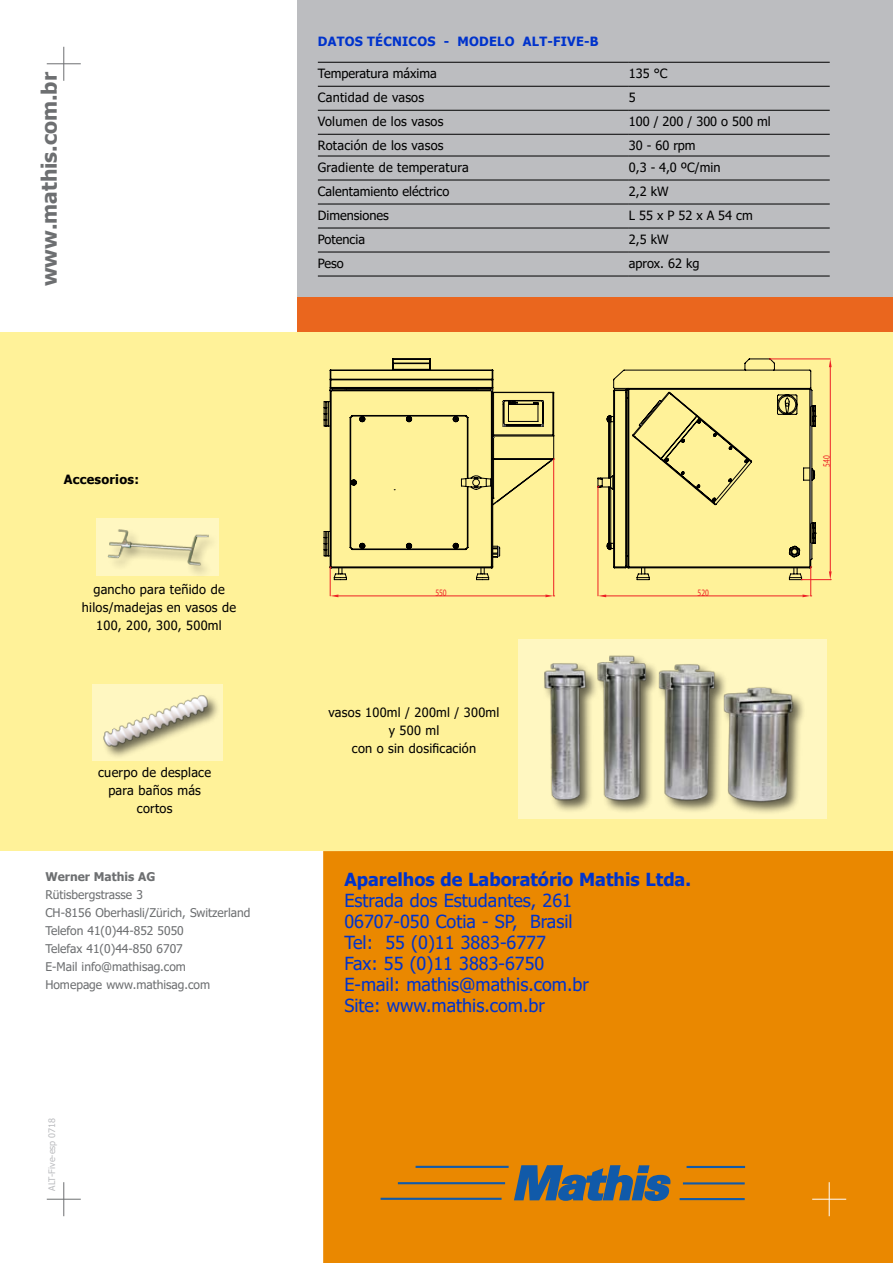
<style>
.page{position:relative;width:893px;height:1263px;background:#fff}
.page>*{position:absolute;margin:0;border:0;box-sizing:border-box;transform-origin:0 0}
.t1{font:700 21px "Tahoma";color:#6d6f71}
.t2{font:18px/21px "Tahoma";color:#03c}
.t3{font:700 18px "Tahoma";color:#03c}
.t4{font:12.75px/18px "Tahoma";letter-spacing:.02em;color:#000;text-align:center}
.t5{font:12.75px "Tahoma";color:#000}
.t6{font:700 12.75px "Tahoma";letter-spacing:.02em;color:#03c}
.t7{font:700 12.75px "Tahoma";letter-spacing:.02em;color:#000}
.t8{font:12px/18px "Tahoma";color:#6d6f71}
.t9{font:700 12px "Tahoma";color:#6d6f71}
.t10{font:9.9px "Myriad Pro";color:#ed2024;scale:.75 1}
.t11{font:9px "Tahoma";color:#bcbdc0}
</style>
<div class="page">
<svg style="left:323px;top:850px;width:570px;height:413px;fill:#ea8800"></svg>
<div style="left:298px;top:0;width:595px;height:298px;background:#bcbdc0"></div>
<div style="left:298px;top:298px;width:595px;height:34px;background:#ea661e"></div>
<div style="left:0;top:332px;width:893px;height:518px;background:#fff299"></div>
<hr style="left:63px;top:47px;width:1px;height:34px;background:#6d6f71">
<hr style="left:47px;top:63px;width:34px;height:1px;background:#6d6f71">
<hr style="left:829px;top:1182px;width:1px;height:34px;background:#fff">
<hr style="left:812px;top:1199px;width:34px;height:1px;background:#fff">
<hr style="left:63px;top:1182px;width:1px;height:34px;background:#6d6f71">
<hr style="left:47px;top:1199px;width:34px;height:1px;background:#6d6f71">
<svg style="left:513px;top:1165px;width:158px;height:36px"></svg>
<hr style="left:381px;top:1198px;width:121px;height:2px;background:#115aa9">
<hr style="left:416px;top:1166px;width:93px;height:2px;background:#115aa9">
<hr style="left:398px;top:1182px;width:107px;height:2px;background:#115aa9">
<hr style="left:680px;top:1198px;width:65px;height:2px;background:#115aa9">
<hr style="left:687px;top:1166px;width:58px;height:2px;background:#115aa9">
<hr style="left:683px;top:1182px;width:62px;height:2px;background:#115aa9">
<div style="left:97px;top:518px;width:122px;height:58px;background:#fff7c1"></div>
<div style="left:106px;top:528px;width:127px;height:69px;background:#000;opacity:.48"></div>
<img style="left:107px;top:528px;width:101px;height:39px">
<div style="left:92px;top:684px;width:130px;height:76px;background:#fff7c1"></div>
<div style="left:102px;top:692px;width:132px;height:83px;background:#000;opacity:.6"></div>
<img style="left:102px;top:692px;width:107px;height:60px">
<svg style="left:324px;top:359px;width:231px;height:238px"></svg>
<svg style="left:597px;top:359px;width:235px;height:238px"></svg>
<div style="left:518px;top:639px;width:309px;height:180px;background:#fff7c1"></div>
<div style="left:543px;top:654px;width:302px;height:184px;background:#000;opacity:.6"></div>
<img style="left:543px;top:654px;width:259px;height:156px">
<hr style="left:318px;top:62px;width:311px;height:1px;background:#000">
<hr style="left:629px;top:62px;width:201px;height:1px;background:#000">
<hr style="left:318px;top:86px;width:311px;height:1px;background:#000">
<hr style="left:629px;top:86px;width:201px;height:1px;background:#000">
<hr style="left:318px;top:110px;width:311px;height:1px;background:#000">
<hr style="left:629px;top:110px;width:201px;height:1px;background:#000">
<hr style="left:318px;top:134px;width:311px;height:1px;background:#000">
<hr style="left:629px;top:134px;width:201px;height:1px;background:#000">
<hr style="left:318px;top:156px;width:311px;height:1px;background:#000">
<hr style="left:629px;top:156px;width:201px;height:1px;background:#000">
<hr style="left:318px;top:180px;width:311px;height:1px;background:#000">
<hr style="left:629px;top:180px;width:201px;height:1px;background:#000">
<hr style="left:318px;top:204px;width:311px;height:1px;background:#000">
<hr style="left:629px;top:204px;width:201px;height:1px;background:#000">
<hr style="left:318px;top:228px;width:311px;height:1px;background:#000">
<hr style="left:629px;top:228px;width:201px;height:1px;background:#000">
<hr style="left:318px;top:252px;width:311px;height:1px;background:#000">
<hr style="left:629px;top:252px;width:201px;height:1px;background:#000">
<hr style="left:318px;top:276px;width:311px;height:1px;background:#000">
<hr style="left:629px;top:276px;width:201px;height:1px;background:#000">
<h1 class="t1" style="left:35px;top:286px;width:216px;rotate:-90deg">www.mathis.com.br</h1>
<p class="t7" style="left:64px;top:470px;width:77px">Accesorios:</p>
<p class="t4" style="left:82px;top:581px;width:156px">gancho para teñido de hilos/madejas en vasos de<br>100, 200, 300, 500ml</p>
<p class="t4" style="left:98px;top:764px;width:114px">cuerpo de desplace para baños más cortos</p>
<p class="t9" style="left:45px;top:868px;width:111px">Werner Mathis AG</p>
<p class="t8" style="left:45px;top:886px;width:207px">Rütisbergstrasse 3<br>CH-8156 Oberhasli/Zürich, Switzerland<br>Telefon 41(0)44-852 5050<br>Telefax 41(0)44-850 6707<br>E-Mail info@mathisag.com<br>Homepage www.mathisag.com</p>
<p class="t11" style="left:46px;top:1191px;width:74px;rotate:-90deg">ALT-Five-esp 0718</p>
<p class="t6" style="left:318px;top:32px;width:10px">DAt</p>
<p class="t6" style="left:345px;top:32px;width:48px">OS TÉCNIC</p>
<p class="t6" style="left:417px;top:32px;width:183px">OS - MODE LO alt-five-b</p>
<p class="t5" style="left:318px;top:65px;width:120px">Temperatura máxima</p>
<p class="t4" style="left:629px;top:65px;width:40px">135 °C</p>
<p class="t4" style="left:318px;top:89px;width:108px">Cantidad de vasos</p>
<p class="t4" style="left:629px;top:89px;width:8px">5</p>
<p class="t4" style="left:318px;top:113px;width:127px">Volumen de los vasos</p>
<p class="t5" style="left:629px;top:113px;width:143px">100 / 200 / 300 o 500 ml</p>
<p class="t4" style="left:318px;top:137px;width:127px">Rotación de los vasos</p>
<p class="t4" style="left:629px;top:137px;width:68px">30 - 60 rpm</p>
<p class="t4" style="left:318px;top:159px;width:152px">Gradiente de temperatura</p>
<p class="t4" style="left:629px;top:159px;width:93px">0,3 - 4,0 ºC/min</p>
<p class="t5" style="left:318px;top:183px;width:133px">Calentamiento eléctrico</p>
<p class="t4" style="left:629px;top:183px;width:41px">2,2 kW</p>
<p class="t5" style="left:318px;top:207px;width:73px">Dimensiones</p>
<p class="t4" style="left:629px;top:207px;width:125px">L 55 x P 52 x A 54 cm</p>
<p class="t5" style="left:318px;top:231px;width:49px">Potencia</p>
<p class="t4" style="left:629px;top:231px;width:41px">2,5 kW</p>
<p class="t4" style="left:318px;top:255px;width:28px">Peso</p>
<p class="t5" style="left:629px;top:255px;width:72px">aprox. 62 kg</p>
<p class="t10" style="left:435px;top:586px;width:17px">550</p>
<p class="t4" style="left:329px;top:704px;width:172px">vasos 100ml / 200ml / 300ml y 500 ml<br>con o sin dosificación</p>
<p class="t10" style="left:698px;top:586px;width:17px">520</p>
<h2 class="t3" style="left:344px;top:866px;width:348px">Aparelhos de Laboratório Mathis Ltda.</h2>
<h2 class="t2" style="left:344px;top:890px;width:246px">Estrada dos Estudantes, 261<br>06707-050 Cotia - SP, Brasil<br>Tel: 55 (0)11 3883-6777<br>Fax: 55 (0)11 3883-6750<br>E-mail: mathis@mathis.com.br<br>Site: www.mathis.com.br</h2>
<p class="t10" style="left:820px;top:467px;width:17px;rotate:-90deg">540</p>
</div>
